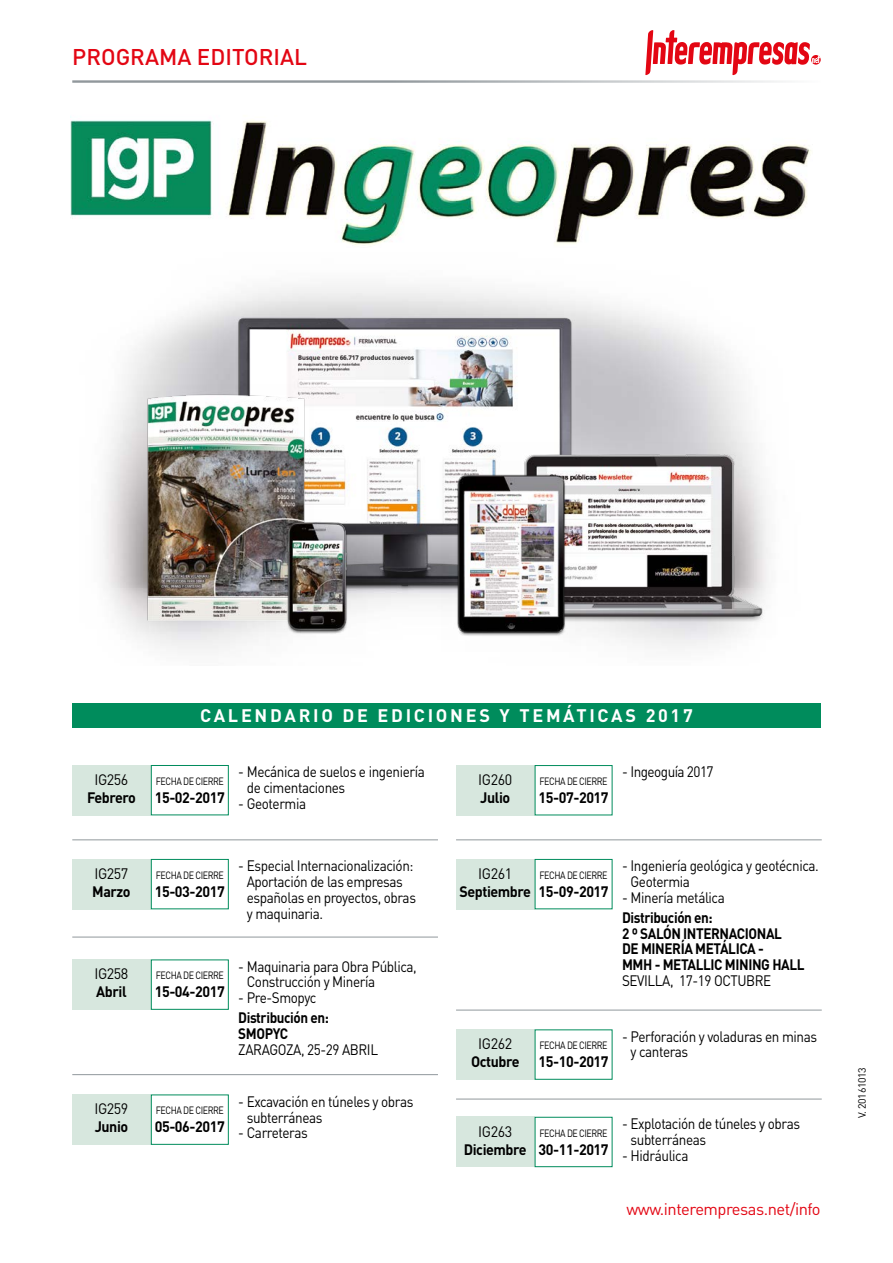
<style>
.page{position:relative;width:893px;height:1263px;background:#fff}
.page>*{position:absolute;margin:0;border:0;box-sizing:border-box;transform-origin:0 0}
.t1{font:500 22.5px "DIN";color:#e30613}
.t2{font:700 18px "DIN";letter-spacing:.15em;color:#fff}
.t3{font:16.5px "DIN";letter-spacing:-.03em;color:#e30613}
.t4{font:15px/15.8px "DIN";letter-spacing:-.03em;color:#000;scale:.9 1}
.t5{font:700 15px "DIN";letter-spacing:-.03em;color:#000;scale:.95 1}
.t6{font:700 15px/15.8px "DIN";letter-spacing:-.03em;color:#000;scale:.9 1}
.t7{font:15px "DIN";letter-spacing:-.03em;color:#000;scale:.95 1}
.t8{font:10.5px "DIN";letter-spacing:-.05em;color:#000;scale:.85 1}
.t9{font:10.5px "DIN";letter-spacing:-.03em;color:#000}
</style>
<div class="page">
<img style="left:218px;top:301px;width:372px;height:311px">
<img style="left:483px;top:442px;width:292px;height:195px">
<img style="left:442px;top:462px;width:138px;height:184px">
<img style="left:136px;top:385px;width:177px;height:246px">
<img style="left:267px;top:509px;width:98px;height:144px">
<hr style="left:72px;top:80px;width:749px;height:3px;background:#91989c">
<svg style="left:645px;top:30px;width:175px;height:45px"></svg>
<div style="left:72px;top:703px;width:749px;height:25px;background:#008c5c"></div>
<img style="left:71px;top:120px;width:740px;height:126px">
<hr style="left:72px;top:839px;width:366px;height:1px;background:#91989c">
<div style="left:73px;top:765px;width:78px;height:50px;background:#d7e7de"></div>
<div style="left:151px;top:765px;width:78px;height:50px;background:#fff;border:1px solid #008c5c"></div>
<hr style="left:72px;top:937px;width:366px;height:1px;background:#91989c">
<div style="left:73px;top:859px;width:78px;height:50px;background:#d7e7de"></div>
<div style="left:151px;top:859px;width:78px;height:50px;background:#fff;border:1px solid #008c5c"></div>
<hr style="left:72px;top:1074px;width:366px;height:1px;background:#91989c">
<div style="left:73px;top:959px;width:78px;height:51px;background:#d7e7de"></div>
<div style="left:151px;top:959px;width:78px;height:51px;background:#fff;border:1px solid #008c5c"></div>
<div style="left:73px;top:1094px;width:78px;height:51px;background:#d7e7de"></div>
<div style="left:151px;top:1094px;width:78px;height:51px;background:#fff;border:1px solid #008c5c"></div>
<div style="left:456px;top:1117px;width:79px;height:50px;background:#d7e7de"></div>
<div style="left:535px;top:1117px;width:77px;height:50px;background:#fff;border:1px solid #008c5c"></div>
<hr style="left:456px;top:1099px;width:366px;height:1px;background:#91989c">
<div style="left:456px;top:1029px;width:79px;height:51px;background:#d7e7de"></div>
<div style="left:535px;top:1029px;width:77px;height:51px;background:#fff;border:1px solid #008c5c"></div>
<hr style="left:456px;top:839px;width:366px;height:1px;background:#91989c">
<div style="left:456px;top:765px;width:79px;height:50px;background:#d7e7de"></div>
<div style="left:535px;top:765px;width:77px;height:50px;background:#fff;border:1px solid #008c5c"></div>
<hr style="left:456px;top:1010px;width:366px;height:1px;background:#91989c">
<div style="left:456px;top:859px;width:79px;height:50px;background:#d7e7de"></div>
<div style="left:535px;top:859px;width:77px;height:50px;background:#fff;border:1px solid #008c5c"></div>
<h1 class="t1" style="left:72px;top:42px;width:236px">PROGRAMA EDITORIAL</h1>
<p class="t2" style="left:200px;top:704px;width:494px">CALENDARIO DE EDICIONES Y TEMÁTICAS 2017</p>
<p class="t7" style="left:95px;top:770px;width:37px">IG256</p>
<p class="t5" style="left:87px;top:788px;width:53px">Febrero</p>
<p class="t8" style="left:156px;top:774px;width:82px">FECHA DE CIERRE</p>
<p class="t5" style="left:155px;top:788px;width:75px">15-02-2017</p>
<p class="t4" style="left:247px;top:764px;width:199px;text-indent:-9px">- Mecánica de suelos e ingeniería de cimentaciones</p>
<p class="t4" style="left:238px;top:795px;width:77px">- Geotermia</p>
<p class="t7" style="left:478px;top:770px;width:37px">IG260</p>
<p class="t5" style="left:480px;top:788px;width:33px">Julio</p>
<p class="t8" style="left:540px;top:774px;width:82px">FECHA DE CIERRE</p>
<p class="t5" style="left:538px;top:788px;width:75px">15-07-2017</p>
<p class="t4" style="left:622px;top:764px;width:103px">- Ingeoguía 2017</p>
<p class="t7" style="left:95px;top:864px;width:37px">IG257</p>
<p class="t5" style="left:92px;top:881px;width:42px">Marzo</p>
<p class="t7" style="left:95px;top:964px;width:37px">IG258</p>
<p class="t5" style="left:96px;top:982px;width:33px">Abril</p>
<p class="t8" style="left:156px;top:868px;width:82px">FECHA DE CIERRE</p>
<p class="t5" style="left:155px;top:881px;width:75px">15-03-2017</p>
<p class="t4" style="left:247px;top:858px;width:190px;text-indent:-9px">- Especial Internacionalización:<br>Aportación de las empresas españolas en proyectos, obras y maquinaria.</p>
<p class="t8" style="left:156px;top:969px;width:82px">FECHA DE CIERRE</p>
<p class="t5" style="left:155px;top:982px;width:75px">15-04-2017</p>
<p class="t4" style="left:247px;top:958px;width:190px;text-indent:-9px">- Maquinaria para Obra Pública,<br>Construcción y Minería</p>
<p class="t4" style="left:238px;top:990px;width:89px">- Pre-Smopyc</p>
<p class="t6" style="left:238px;top:1009px;width:102px">Distribución en:<br>SMOPYC</p>
<p class="t4" style="left:238px;top:1041px;width:157px">ZARAGOZA, 25-29 ABRIL</p>
<p class="t7" style="left:478px;top:864px;width:37px">IG261</p>
<p class="t5" style="left:459px;top:881px;width:77px">Septiembre</p>
<p class="t8" style="left:540px;top:868px;width:82px">FECHA DE CIERRE</p>
<p class="t5" style="left:538px;top:881px;width:75px">15-09-2017</p>
<p class="t4" style="left:630px;top:858px;width:211px;text-indent:-9px">- Ingeniería geológica y geotécnica.<br>Geotermia</p>
<p class="t4" style="left:622px;top:889px;width:116px">- Minería metálica</p>
<p class="t6" style="left:622px;top:909px;width:204px">Distribución en:<br>2 º SALÓN INTERNACIONAL<br>DE MINERÍA METÁLICA -<br>MMH - METALLIC MINING HALL</p>
<p class="t4" style="left:622px;top:972px;width:167px">SEVILLA, 17-19 OCTUBRE</p>
<p class="t7" style="left:478px;top:1034px;width:37px">IG262</p>
<p class="t5" style="left:471px;top:1052px;width:53px">Octubre</p>
<p class="t8" style="left:540px;top:1039px;width:82px">FECHA DE CIERRE</p>
<p class="t5" style="left:538px;top:1052px;width:75px">15-10-2017</p>
<p class="t4" style="left:630px;top:1028px;width:209px;text-indent:-9px">- Perforación y voladuras en minas y canteras</p>
<p class="t7" style="left:95px;top:1099px;width:37px">IG259</p>
<p class="t5" style="left:95px;top:1117px;width:37px">Junio</p>
<p class="t4" style="left:247px;top:1093px;width:187px;text-indent:-9px">- Excavación en túneles y obras subterráneas</p>
<p class="t4" style="left:238px;top:1125px;width:79px">- Carreteras</p>
<p class="t8" style="left:156px;top:1104px;width:82px">FECHA DE CIERRE</p>
<p class="t5" style="left:155px;top:1117px;width:75px">05-06-2017</p>
<p class="t4" style="left:631px;top:1115px;width:190px;text-indent:-9px">- Explotación de túneles y obras subterráneas</p>
<p class="t4" style="left:622px;top:1147px;width:75px">- Hidráulica</p>
<p class="t7" style="left:478px;top:1122px;width:37px">IG263</p>
<p class="t5" style="left:464px;top:1139px;width:68px">Diciembre</p>
<p class="t8" style="left:540px;top:1126px;width:82px">FECHA DE CIERRE</p>
<p class="t5" style="left:538px;top:1139px;width:75px">30-11-2017</p>
<p class="t9" style="left:855px;top:1118px;width:53px;rotate:-90deg">V. 20161013</p>
<p class="t3" style="left:626px;top:1199px;width:196px">www.interempresas.net/info</p>
</div>
